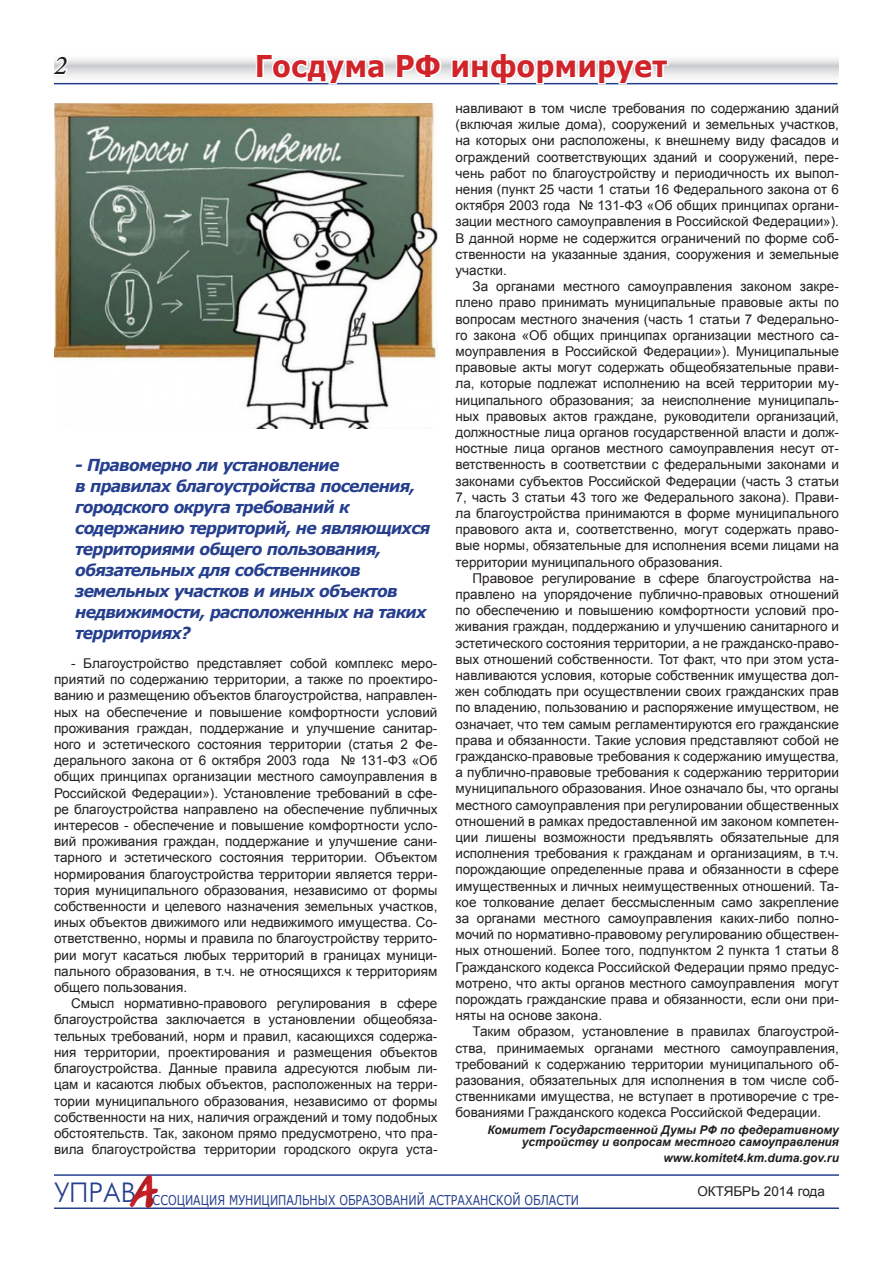
<style>
.page{position:relative;width:893px;height:1263px;background:#fff}
.page>*{position:absolute;margin:0;border:0;box-sizing:border-box;transform-origin:0 0}
.t1{font:44.7px "Tagir CTT";color:#d1232a}
.t2{font:700 30px "Verdana";color:#d1232a;scale:.91 1}
.t3{font:italic 500 27px "Minion Pro";color:#231f20}
.t4{font:italic 700 16.5px/21px "Verdana";letter-spacing:-.05em;color:#253f8e;scale:.95 1}
.t5{font:13.5px/16.2px "Arial";color:#231f20;text-align:justify}
.t6{font:13.5px "Verdana";color:#253f8e;scale:.82 1}
.t7{font:italic 700 12px/12px "Arial";color:#231f20;text-align:right}
</style>
<div class="page">
<hr style="left:54px;top:1174px;width:785px;height:2px;background:#253f8e">
<svg style="left:54px;top:59px;width:785px;height:26px"></svg>
<svg style="left:54px;top:59px;width:16px;height:18px"></svg>
<hr style="left:54px;top:1207px;width:785px;height:2px;background:#253f8e">
<div style="left:121px;top:1164px;width:59px;height:62px;background:#231f20;opacity:.5"></div>
<img style="left:54px;top:103px;width:383px;height:326px">
<svg style="left:254px;top:59px;width:132px;height:26px"></svg>
<svg style="left:394px;top:59px;width:50px;height:21px"></svg>
<svg style="left:450px;top:59px;width:220px;height:26px"></svg>
<h3 class="t3" style="left:54px;top:46px;width:14px">2</h3>
<h2 class="t2" style="left:255px;top:47px;width:455px">Госдума РФ информирует</h2>
<p class="t4" style="left:75px;top:454px;width:376px">- Правомерно ли установление<br>в правилах благоустройства поселения, городского округа требований к содержанию территорий, не являющихся территориями общего пользования, обязательных для собственников земельных участков и иных объектов недвижимости, расположенных на таких территориях?</p>
<p class="t5" style="left:54px;top:655px;width:385px;text-indent:17px">- Благоустройство представляет собой комплекс меро&shy;приятий по содержанию территории, а также по проектиро&shy;ванию и размещению объектов благоустройства, направлен&shy;ных на обеспечение и повышение комфортности условий проживания граждан, поддержание и улучшение санитар&shy;ного и эстетического состояния территории (статья 2 Фе&shy;дерального закона от 6 октября 2003 года № 131-ФЗ «Об общих принципах организации местного самоуправления в Российской Федерации»). Установление требований в сфе&shy;ре благоустройства направлено на обеспечение публичных интересов - обеспечение и повышение комфортности усло&shy;вий проживания граждан, поддержание и улучшение сани&shy;тарного и эстетического состояния территории. Объектом нормирования благоустройства территории является терри&shy;тория муниципального образования, независимо от формы собственности и целевого назначения земельных участков, иных объектов движимого или недвижимого имущества. Со&shy;ответственно, нормы и правила по благоустройству террито&shy;рии могут касаться любых территорий в границах муници&shy;пального образования, в т.ч. не относящихся к территориям общего пользования.</p>
<p class="t5" style="left:54px;top:995px;width:385px;text-indent:17px">Смысл нормативно-правового регулирования в сфере благоустройства заключается в установлении общеобяза&shy;тельных требований, норм и правил, касающихся содержа&shy;ния территории, проектирования и размещения объектов благоустройства. Данные правила адресуются любым ли&shy;цам и касаются любых объектов, расположенных на терри&shy;тории муниципального образования, независимо от формы собственности на них, наличия ограждений и тому подобных обстоятельств. Так, законом прямо предусмотрено, что пра&shy;вила благоустройства территории городского округа уста-</p>
<p class="t5" style="left:455px;top:100px;width:385px">навливают в том числе требования по содержанию зданий (включая жилые дома), сооружений и земельных участков, на которых они расположены, к внешнему виду фасадов и ограждений соответствующих зданий и сооружений, пере&shy;чень работ по благоустройству и периодичность их выпол&shy;нения (пункт 25 части 1 статьи 16 Федерального закона от 6 октября 2003 года № 131-ФЗ «Об общих принципах органи&shy;зации местного самоуправления в Российской Федерации»).<br>В данной норме не содержится ограничений по форме соб&shy;ственности на указанные здания, сооружения и земельные участки.</p>
<p class="t5" style="left:455px;top:278px;width:385px;text-indent:17px">За органами местного самоуправления законом закре&shy;плено право принимать муниципальные правовые акты по вопросам местного значения (часть 1 статьи 7 Федерально&shy;го закона «Об общих принципах организации местного са&shy;моуправления в Российской Федерации»). Муниципальные правовые акты могут содержать общеобязательные прави&shy;ла, которые подлежат исполнению на всей территории му&shy;ниципального образования; за неисполнение муниципаль&shy;ных правовых актов граждане, руководители организаций, должностные лица органов государственной власти и долж&shy;ностные лица органов местного самоуправления несут от&shy;ветственность в соответствии с федеральными законами и законами субъектов Российской Федерации (часть 3 статьи 7, часть 3 статьи 43 того же Федерального закона). Прави&shy;ла благоустройства принимаются в форме муниципального правового акта и, соответственно, могут содержать право&shy;вые нормы, обязательные для исполнения всеми лицами на территории муниципального образования.</p>
<p class="t5" style="left:455px;top:570px;width:385px;text-indent:17px">Правовое регулирование в сфере благоустройства на&shy;правлено на упорядочение публично-правовых отношений по обеспечению и повышению комфортности условий про&shy;живания граждан, поддержанию и улучшению санитарного и эстетического состояния территории, а не гражданско-право&shy;вых отношений собственности. Тот факт, что при этом уста&shy;навливаются условия, которые собственник имущества дол&shy;жен соблюдать при осуществлении своих гражданских прав по владению, пользованию и распоряжение имуществом, не означает, что тем самым регламентируются его гражданские права и обязанности. Такие условия представляют собой не гражданско-правовые требования к содержанию имущества, а публично-правовые требования к содержанию территории муниципального образования. Иное означало бы, что органы местного самоуправления при регулировании общественных отношений в рамках предоставленной им законом компетен&shy;ции лишены возможности предъявлять обязательные для исполнения требования к гражданам и организациям, в т.ч. порождающие определенные права и обязанности в сфере имущественных и личных неимущественных отношений. Та&shy;кое толкование делает бессмысленным само закрепление за органами местного самоуправления каких-либо полно&shy;мочий по нормативно-правовому регулированию обществен&shy;ных отношений. Более того, подпунктом 2 пункта 1 статьи 8<br>Гражданского кодекса Российской Федерации прямо предус&shy;мотрено, что акты органов местного самоуправления могут порождать гражданские права и обязанности, если они при&shy;няты на основе закона.</p>
<p class="t5" style="left:455px;top:1024px;width:385px;text-indent:17px">Таким образом, установление в правилах благоустрой&shy;ства, принимаемых органами местного самоуправления, требований к содержанию территории муниципального об&shy;разования, обязательных для исполнения в том числе соб&shy;ственниками имущества, не вступает в противоречие с тре&shy;бованиями Гражданского кодекса Российской Федерации.</p>
<p class="t7" style="left:487px;top:1124px;width:353px">Комитет Государственной Думы РФ по федеративному устройству и вопросам местного самоуправления</p>
<p class="t7" style="left:663px;top:1152px;width:177px">www.komitet4.km.duma.gov.ru</p>
<h1 class="t1" style="left:130px;top:1164px;width:26px">А</h1>
<p class="t6" style="left:54px;top:1191px;width:642px"><sup>УПРАВ</sup> ссоциация муниципальных образований Астраханской области</p>
<p class="t5" style="left:697px;top:1183px;width:129px">октябрь 2014 года</p>
</div>
